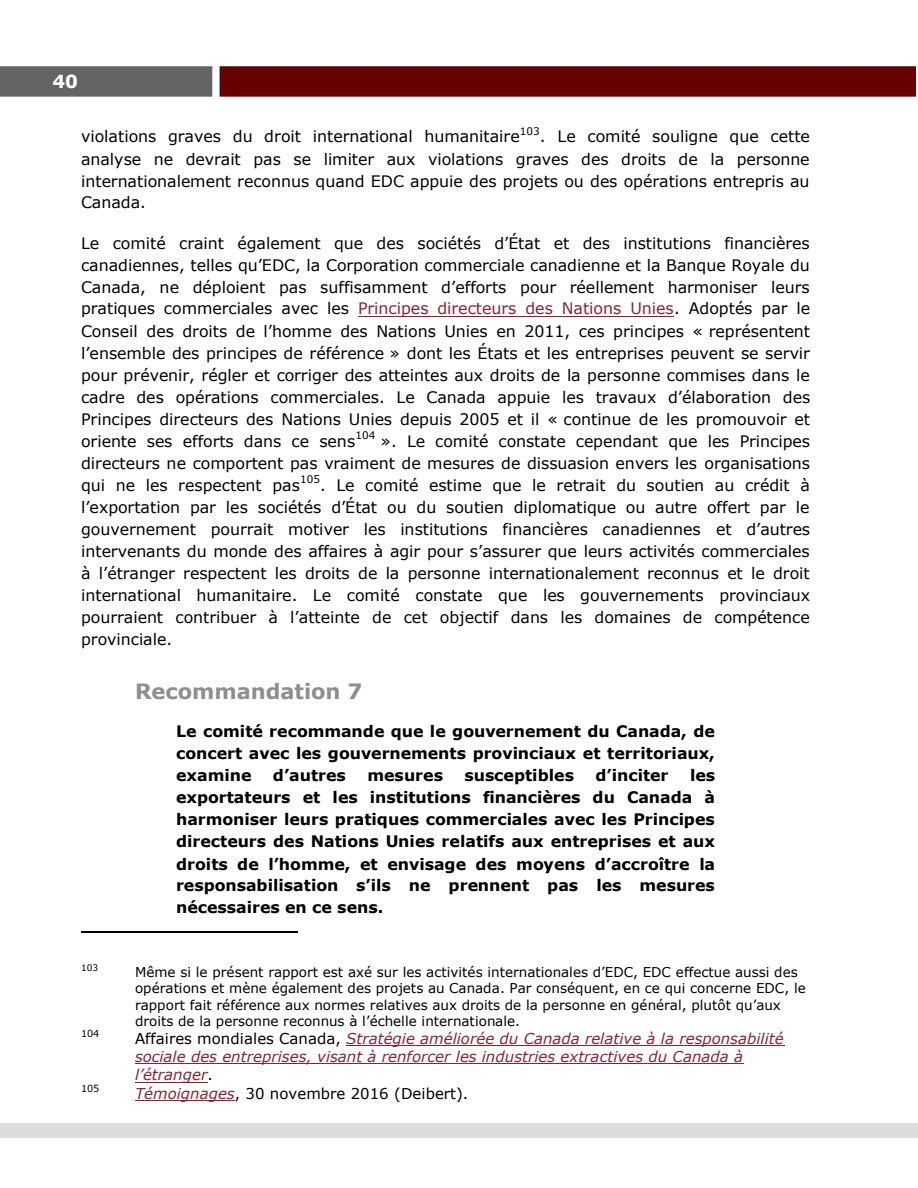
<style>
.page{position:relative;width:918px;height:1188px;background:#fff}
.page>*{position:absolute;margin:0;border:0;box-sizing:border-box;transform-origin:0 0}
.t1{font:700 21px "Verdana";color:#8e8e8e}
.t2{font:700 18px "Verdana";color:#fff}
.t3{font:15.9px/22px "Verdana";color:#000;text-align:justify}
.t4{font:700 15.9px/22px "Verdana";color:#000;text-align:justify}
.t5{font:italic 15px/18.3px "Verdana";color:#8b2332}
.t6{font:15px "Verdana";color:#000}
.t7{font:13.5px/16.5px "Verdana";color:#000}
.t8{font:10.5px "Verdana";color:#000}
.t9{font:9.75px "Verdana";letter-spacing:-.005em;color:#000}
.t10{font:9px "Verdana";color:#000}
.s1{color:#8b2332}
.s2{font-style:normal;color:#000}
.s3{font-style:italic;color:#8b2332}
</style>
<div class="page">
<img style="left:0;top:67px;width:916px;height:30px">
<div style="left:0;top:1123px;width:918px;height:14px;background:#dcdcdc"></div>
<hr style="left:358px;top:316px;width:316px;height:1px;background:#8b2332">
<hr style="left:81px;top:931px;width:216px;height:1px;background:#000">
<hr style="left:346px;top:1045px;width:438px;height:1px;background:#8b2332">
<hr style="left:135px;top:1063px;width:609px;height:1px;background:#8b2332">
<hr style="left:135px;top:1082px;width:72px;height:1px;background:#8b2332">
<hr style="left:135px;top:1100px;width:100px;height:1px;background:#8b2332">
<p class="t2" style="left:52px;top:70px;width:27px">40</p>
<p class="t3" style="left:81px;top:125px;width:441px">violations graves du droit international humanitaire</p>
<p class="t8" style="left:520px;top:124px;width:21px">103</p>
<p class="t3" style="left:81px;top:125px;width:731px;text-indent:459px">. Le comité souligne que cette analyse ne devrait pas se limiter aux violations graves des droits de la personne internationalement reconnus quand EDC appuie des projets ou des opérations entrepris au Canada.</p>
<p class="t3" style="left:81px;top:231px;width:731px">Le comité craint également que des sociétés d’État et des institutions financières canadiennes, telles qu’EDC, la Corporation commerciale canadienne et la Banque Royale du Canada, ne déploient pas suffisamment d’efforts pour réellement harmoniser leurs pratiques commerciales avec les <span class="s1">Principes directeurs des Nations Unies</span>. Adoptés par le Conseil des droits de l’homme des Nations Unies en 2011, ces principes « représentent l’ensemble des principes de référence » dont les États et les entreprises peuvent se servir pour prévenir, régler et corriger des atteintes aux droits de la personne commises dans le cadre des opérations commerciales. Le Canada appuie les travaux d’élaboration des Principes directeurs des Nations Unies depuis 2005 et il « continue de les promouvoir et oriente ses efforts dans ce sens</p>
<p class="t8" style="left:355px;top:429px;width:21px">104</p>
<p class="t3" style="left:81px;top:429px;width:731px;text-indent:300px">». Le comité constate cependant que les Principes directeurs ne comportent pas vraiment de mesures de dissuasion envers les organisations qui ne les respectent pas</p>
<p class="t8" style="left:300px;top:473px;width:21px">105</p>
<p class="t3" style="left:81px;top:473px;width:731px;text-indent:239px">. Le comité estime que le retrait du soutien au crédit à l’exportation par les sociétés d’État ou du soutien diplomatique ou autre offert par le gouvernement pourrait motiver les institutions financières canadiennes et d’autres intervenants du monde des affaires à agir pour s’assurer que leurs activités commerciales à l’étranger respectent les droits de la personne internationalement reconnus et le droit international humanitaire. Le comité constate que les gouvernements provinciaux pourraient contribuer à l’atteinte de cet objectif dans les domaines de compétence provinciale.</p>
<h4 class="t1" style="left:135px;top:678px;width:229px">Recommandation 7</h4>
<p class="t4" style="left:176px;top:720px;width:540px">Le comité recommande que le gouvernement du Canada, de concert avec les gouvernements provinciaux et territoriaux, examine</p>
<p class="t4" style="left:176px;top:764px;width:541px;text-indent:514px">les exportateurs et les institutions financières du Canada à harmoniser leurs pratiques commerciales avec les Principes directeurs des Nations Unies relatifs aux entreprises et aux droits de l’homme, et envisage des moyens d’accroître la responsabilisation s’ils ne prennent pas les mesures nécessaires en ce sens.</p>
<p class="t4" style="left:273px;top:764px;width:75px">d’autres</p>
<p class="t4" style="left:367px;top:764px;width:77px">mesures</p>
<p class="t4" style="left:465px;top:764px;width:111px">susceptibles</p>
<p class="t4" style="left:595px;top:764px;width:75px">d’inciter</p>
<p class="t10" style="left:81px;top:962px;width:19px">103</p>
<p class="t7" style="left:135px;top:963px;width:672px">Même si le présent rapport est axé sur les activités internationales d’EDC, EDC effectue aussi des opérations et mène également des projets au Canada. Par conséquent, en ce qui concerne EDC, le rapport fait référence aux normes relatives aux droits de la personne en général, plutôt qu’aux droits de la personne reconnus à l’échelle internationale.</p>
<p class="t9" style="left:81px;top:1027px;width:20px">104</p>
<p class="t5" style="left:135px;top:1029px;width:650px"><span class="s2">Affaires mondiales Canada,</span> Stratégie améliorée du Canada relative à la responsabilité sociale des entreprises, visant à renforcer les industries extractives du Canada à l’étranger<span class="s2">.</span></p>
<p class="t9" style="left:81px;top:1082px;width:20px">105</p>
<p class="t6" style="left:135px;top:1083px;width:335px"><span class="s3">Témoignages</span>, 30 novembre 2016 (Deibert).</p>
</div>
